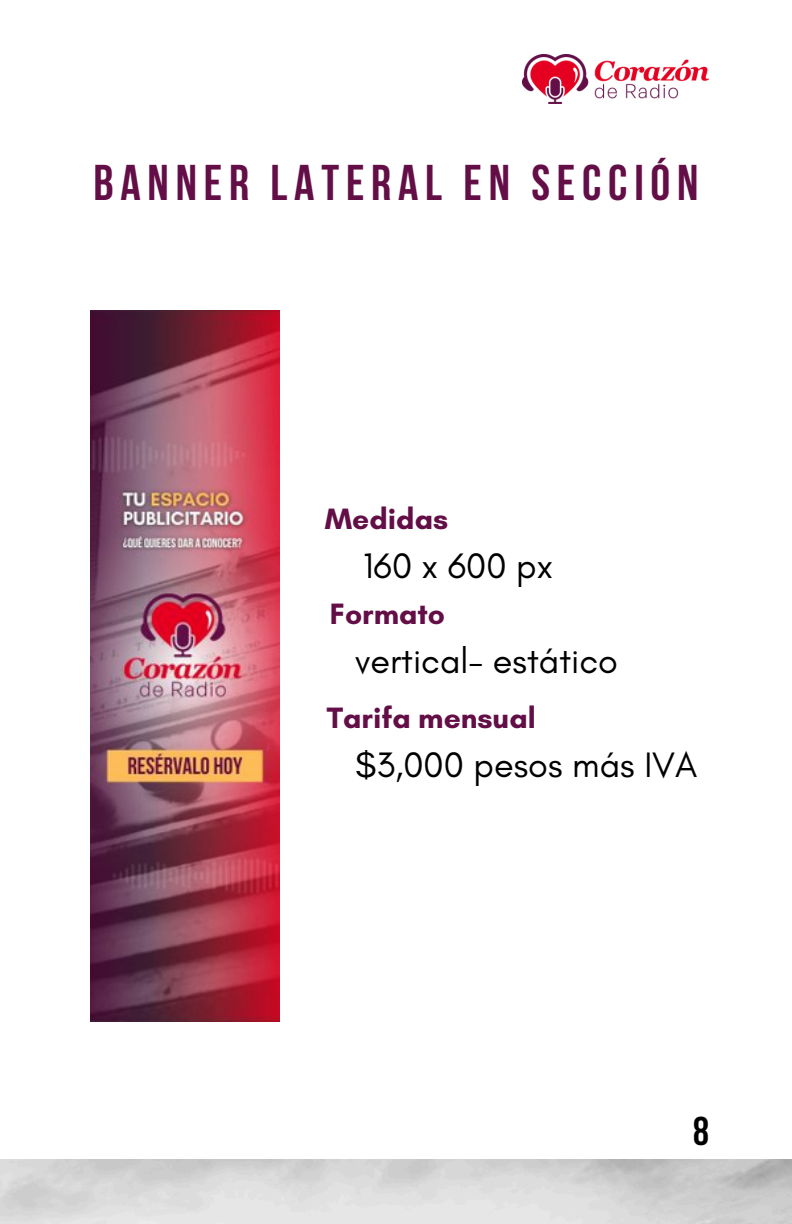
<style>
.page{position:relative;width:792px;height:1224px;background:#fff}
.page>*{position:absolute;margin:0;border:0;box-sizing:border-box;transform-origin:0 0}
.t1{font:700 50px "Bebas Neue";letter-spacing:.135em;color:#630e47}
.t2{font:700 40px "Bebas Neue";color:#000}
.t3{font:36px "Glacial Indifference";color:#000}
.t4{font:700 30px "Glacial Indifference";color:#630e47}
</style>
<div class="page">
<img style="left:523px;top:54px;width:186px;height:50px">
<img style="left:91px;top:310px;width:189px;height:711px">
<h2 class="t1" style="left:93px;top:163px;width:607px">BANNER LATERAL EN SECCIÓN</h2>
<p class="t4" style="left:325px;top:501px;width:125px">Medidas</p>
<h2 class="t3" style="left:363px;top:544px;width:191px">160 x 600 px</h2>
<p class="t4" style="left:330px;top:595px;width:117px">Formato</p>
<h2 class="t3" style="left:355px;top:639px;width:264px">vertical- estático</h2>
<p class="t4" style="left:327px;top:699px;width:211px">Tarifa mensual</p>
<p class="t3" style="left:355px;top:743px;width:344px">$3,000 pesos más IVA</p>
<p class="t2" style="left:693px;top:1115px;width:17px">8</p>
</div>
